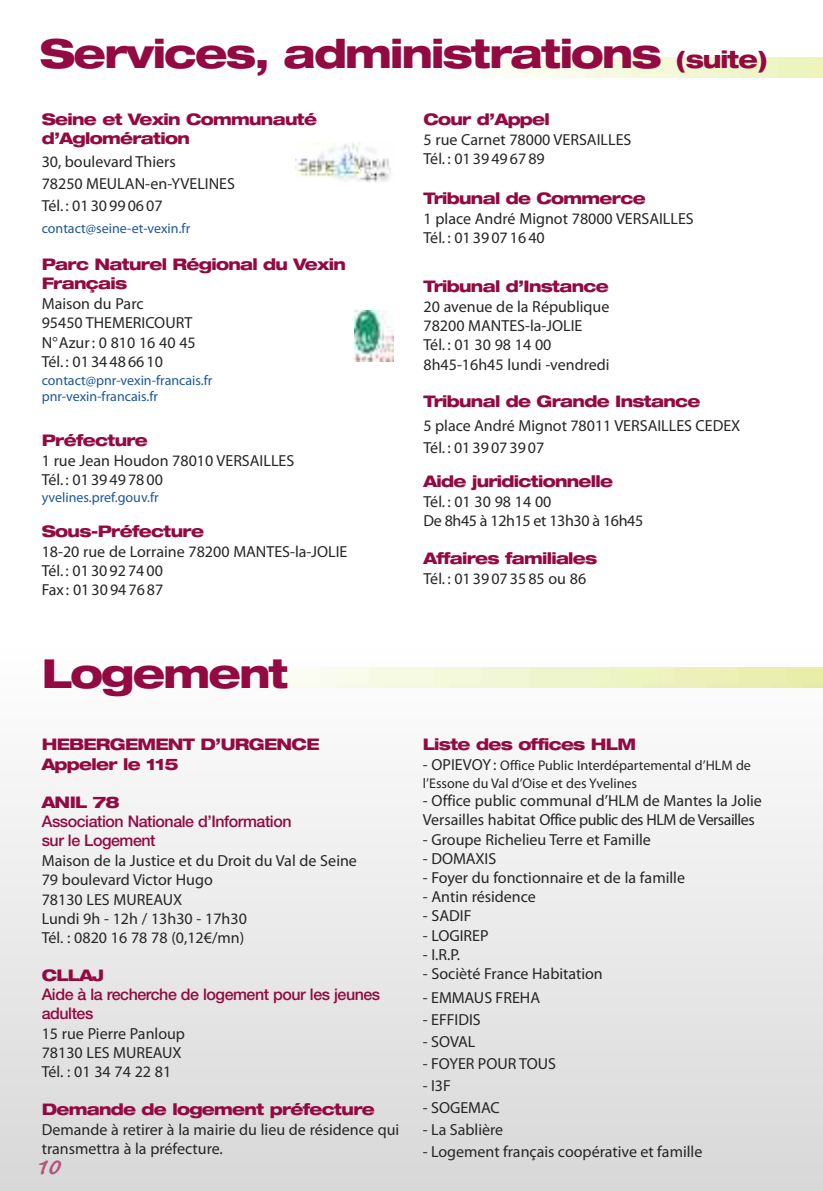
<style>
.page{position:relative;width:823px;height:1191px;background:#fff}
.page>*{position:absolute;margin:0;border:0;box-sizing:border-box;transform-origin:0 0}
.t1{font:800 expanded 40px "Helvetica Neue LT Std";letter-spacing:-.045em;color:#920a41}
.t2{font:700 30px "Caflisch Script Pro";color:#b3547a}
.t3{font:16px/19.2px "Myriad Pro";color:#272627}
.t4{font:800 expanded 16px/19.2px "Helvetica Neue LT Std";letter-spacing:-.045em;color:#920a41}
.t5{font:500 16px/19.2px "Helvetica Neue LT Std";letter-spacing:-.03em;color:#920a41}
.t6{font:16px/19.2px "Myriad Pro";letter-spacing:-.025em;color:#272627}
.t7{font:14px/16.8px "Myriad Pro";color:#1d5895}
.t8{font:14px/17.8px "Myriad Pro";color:#272627}
.s1{font-size:24px}
.s2{font-family:"Times"}
.s3{font-size:16px}
</style>
<div class="page">
<div style="left:0;top:645px;width:822px;height:546px;background:linear-gradient(to bottom,#fefffe,#d8d8d8)"></div>
<img style="left:242px;top:667px;width:580px;height:20px">
<img style="left:354px;top:310px;width:39px;height:51px">
<img style="left:295px;top:143px;width:96px;height:38px">
<h1 class="t1" style="left:40px;top:38px;width:729px">Services, administrations <span class="s1">(suite)</span></h1>
<p class="t4" style="left:42px;top:111px;width:277px">Seine et Vexin Communauté d’Aglomération</p>
<p class="t3" style="left:42px;top:152px;width:195px;line-height:22px">30, boulevard Thiers<br>78250 MEULAN-en-YVELINES<br>Tél. : 0130990607</p>
<p class="t7" style="left:42px;top:221px;width:150px">contact@seine-et-vexin.fr</p>
<p class="t4" style="left:42px;top:256px;width:305px">Parc Naturel Régional du Vexin<br>Français</p>
<p class="t3" style="left:42px;top:295px;width:155px">Maison du Parc<br>95450 THEMERICOURT<br>N<span class="s2">°</span>Azur: 0 810 16 40 45<br>Tél. : 0134486610</p>
<p class="t7" style="left:42px;top:372px;width:172px">contact@pnr-vexin-francais.fr pnr-vexin-francais.fr</p>
<p class="t4" style="left:42px;top:432px;width:108px">Préfecture</p>
<p class="t3" style="left:42px;top:452px;width:254px">1 rue Jean Houdon 78010 VERSAILLES<br>Tél. : 0139497800</p>
<p class="t7" style="left:42px;top:490px;width:118px">yvelines.pref.gouv.fr</p>
<p class="t4" style="left:42px;top:523px;width:164px">Sous-Préfecture</p>
<p class="t3" style="left:42px;top:543px;width:307px">18-20 rue de Lorraine 78200 MANTES-la-JOLIE<br>Tél. : 0130927400<br>Fax : 0130947687</p>
<p class="t4" style="left:423px;top:111px;width:128px">Cour d’Appel</p>
<p class="t3" style="left:423px;top:131px;width:209px">5 rue Carnet 78000 VERSAILLES<br>Tél. : 0139496789</p>
<p class="t4" style="left:423px;top:190px;width:223px">Tribunal de Commerce</p>
<p class="t3" style="left:423px;top:210px;width:272px">1 place André Mignot 78000 VERSAILLES<br>Tél. : 0139071640</p>
<p class="t4" style="left:423px;top:278px;width:187px">Tribunal d’Instance</p>
<p class="t3" style="left:423px;top:298px;width:187px">20 avenue de la République<br>78200 MANTES-la-JOLIE<br>Tél. : 01 30 98 14 00<br>8h45-16h45 lundi -vendredi</p>
<p class="t4" style="left:423px;top:393px;width:278px">Tribunal de Grande Instance</p>
<p class="t3" style="left:423px;top:416px;width:318px;line-height:22px">5 place André Mignot 78011 VERSAILLES CEDEX<br>Tél. : 0139073907</p>
<p class="t4" style="left:423px;top:473px;width:191px">Aide juridictionnelle</p>
<p class="t6" style="left:423px;top:493px;width:221px">Tél. : 01 30 98 14 00<br>De 8h45 à 12h15 et 13h30 à 16h45</p>
<p class="t4" style="left:423px;top:550px;width:175px">Affaires familiales</p>
<p class="t3" style="left:423px;top:570px;width:164px">Tél. : 0139073585 ou 86</p>
<h1 class="t1" style="left:42px;top:658px;width:248px">Logement</h1>
<p class="t4" style="left:42px;top:736px;width:279px">HEBERGEMENT D’URGENCE<br>Appeler le 115</p>
<p class="t4" style="left:42px;top:794px;width:79px">ANIL 78</p>
<p class="t5" style="left:42px;top:813px;width:251px">Association Nationale d’Information sur le Logement</p>
<p class="t3" style="left:42px;top:852px;width:316px">Maison de la Justice et du Droit du Val de Seine<br>79 boulevard Victor Hugo<br>78130 LES MUREAUX<br>Lundi 9h - 12h / 13h30 - 17h30<br>Tél. : 0820 16 78 78 (0,12€/mn)</p>
<p class="t4" style="left:42px;top:967px;width:64px">CLLAJ</p>
<p class="t5" style="left:42px;top:986px;width:340px">Aide à la recherche de logement pour les jeunes adultes</p>
<p class="t3" style="left:42px;top:1025px;width:145px">15 rue Pierre Panloup<br>78130 LES MUREAUX<br>Tél. : 01 34 74 22 81</p>
<p class="t4" style="left:42px;top:1101px;width:334px">Demande de logement préfecture</p>
<p class="t3" style="left:42px;top:1121px;width:359px">Demande à retirer à la mairie du lieu de résidence qui transmettra à la préfecture.</p>
<h2 class="t2" style="left:35px;top:1145px;width:26px">10</h2>
<p class="t4" style="left:422px;top:736px;width:214px">Liste des offices HLM</p>
<p class="t8" style="left:422px;top:757px;width:329px"><span class="s3">- OPIEVOY:</span> Office Public Interdépartemental d’HLM de l’Essone du Val d’Oise et des Yvelines</p>
<p class="t3" style="left:422px;top:792px;width:340px">- Office public communal d’HLM de Mantes la Jolie<br>Versailles habitat Office public des HLM de Versailles</p>
<p class="t3" style="left:422px;top:831px;width:229px">- Groupe Richelieu Terre et Famille</p>
<p class="t3" style="left:422px;top:850px;width:75px">- DOMAXIS</p>
<p class="t3" style="left:422px;top:869px;width:263px">- Foyer du fonctionnaire et de la famille</p>
<p class="t3" style="left:422px;top:888px;width:115px">- Antin résidence</p>
<p class="t3" style="left:422px;top:907px;width:50px">- SADIF</p>
<p class="t3" style="left:422px;top:927px;width:67px">- LOGIREP</p>
<p class="t3" style="left:422px;top:946px;width:39px">- I.R.P.</p>
<p class="t3" style="left:422px;top:965px;width:181px">- Socièté France Habitation</p>
<p class="t3" style="left:422px;top:989px;width:119px">- EMMAUS FREHA</p>
<p class="t3" style="left:422px;top:1011px;width:59px">- EFFIDIS</p>
<p class="t3" style="left:422px;top:1033px;width:54px">- SOVAL</p>
<p class="t3" style="left:422px;top:1055px;width:135px">- FOYER POUR TOUS</p>
<p class="t3" style="left:422px;top:1077px;width:30px">- I3F</p>
<p class="t3" style="left:422px;top:1099px;width:78px">- SOGEMAC</p>
<p class="t3" style="left:422px;top:1121px;width:82px">- La Sablière</p>
<p class="t3" style="left:422px;top:1143px;width:281px">- Logement français coopérative et famille</p>
</div>
